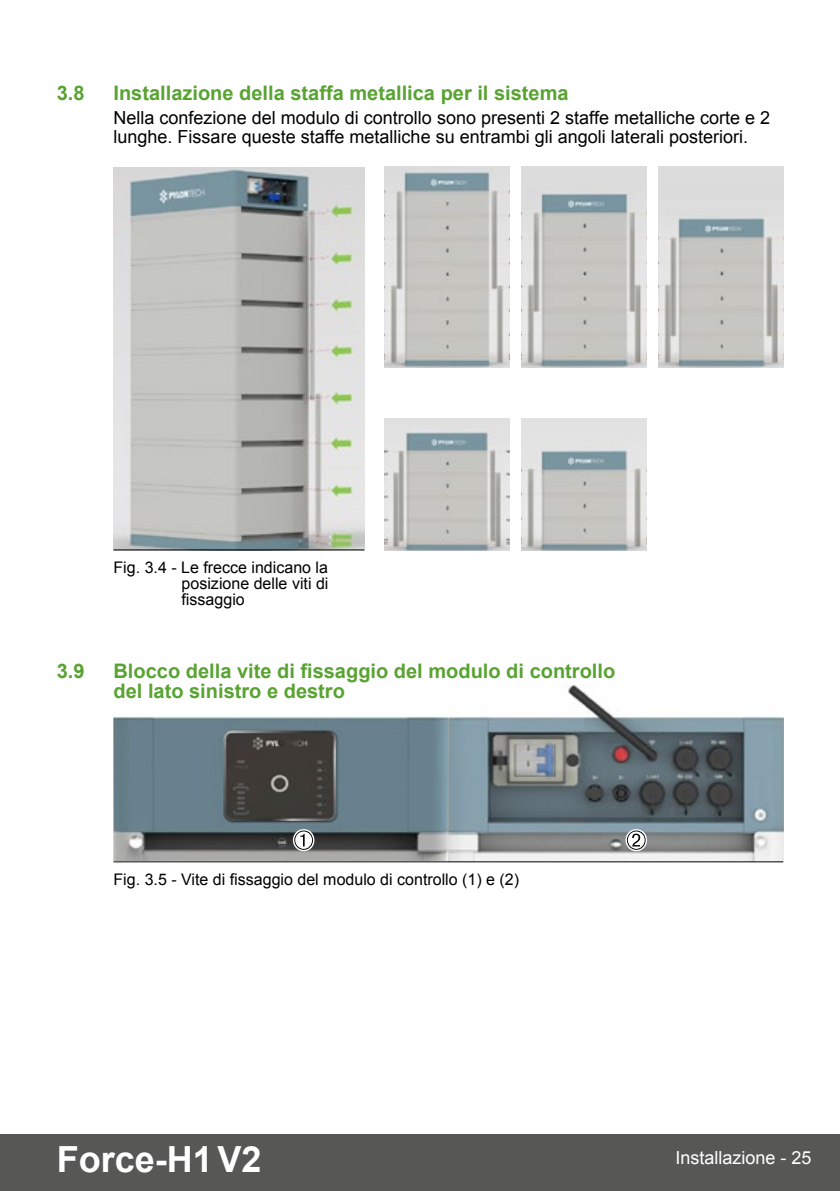
<style>
.page{position:relative;width:840px;height:1191px;background:#fff}
.page>*{position:absolute;margin:0;border:0;box-sizing:border-box;transform-origin:0 0}
.t1{font:700 36px "Arial";color:#fff}
.t2{font:700 20px/20px "Arial";color:#58a332}
.t3{font:18px/19px "Arial";color:#000}
.t4{font:18px "Arial";color:#fff}
.t5{font:16px/16px "Arial";color:#000;text-align:justify}
</style>
<div class="page">
<div style="left:0;top:1134px;width:839px;height:57px;background:#575756"></div>
<img style="left:113px;top:167px;width:251px;height:382px">
<hr style="left:113px;top:549px;width:251px;height:1px;background:#000">
<img style="left:384px;top:167px;width:125px;height:200px">
<img style="left:521px;top:167px;width:125px;height:200px">
<img style="left:658px;top:167px;width:124px;height:200px">
<img style="left:384px;top:418px;width:125px;height:132px">
<img style="left:521px;top:418px;width:125px;height:132px">
<img style="left:113px;top:716px;width:335px;height:144px">
<img style="left:448px;top:685px;width:334px;height:176px">
<svg style="left:293px;top:829px;width:21px;height:22px"></svg>
<svg style="left:625px;top:829px;width:21px;height:22px"></svg>
<hr style="left:113px;top:861px;width:669px;height:1px;background:#000">
<p class="t2" style="left:57px;top:83px;width:29px">3.8</p>
<p class="t2" style="left:113px;top:83px;width:456px">Installazione della staffa metallica per il sistema</p>
<p class="t3" style="left:113px;top:109px;width:658px">Nella confezione del modulo di controllo sono presenti 2 staffe metalliche corte e 2 lunghe. Fissare queste staffe metalliche su entrambi gli angoli laterali posteriori.</p>
<p class="t5" style="left:181px;top:559px;width:148px;text-indent:-68px">Fig. 3.4 - Le frecce indicano la posizione delle viti di fissaggio</p>
<p class="t2" style="left:57px;top:661px;width:29px">3.9</p>
<p class="t2" style="left:113px;top:661px;width:503px">Blocco della vite di fissaggio del modulo di controllo del lato sinistro e destro</p>
<p class="t5" style="left:113px;top:871px;width:407px">Fig. 3.5 - Vite di fissaggio del modulo di controllo (1) e (2)</p>
<h1 class="t1" style="left:57px;top:1135px;width:206px">Force-H1V2</h1>
<p class="t4" style="left:675px;top:1146px;width:138px">Installazione - 25</p>
</div>
